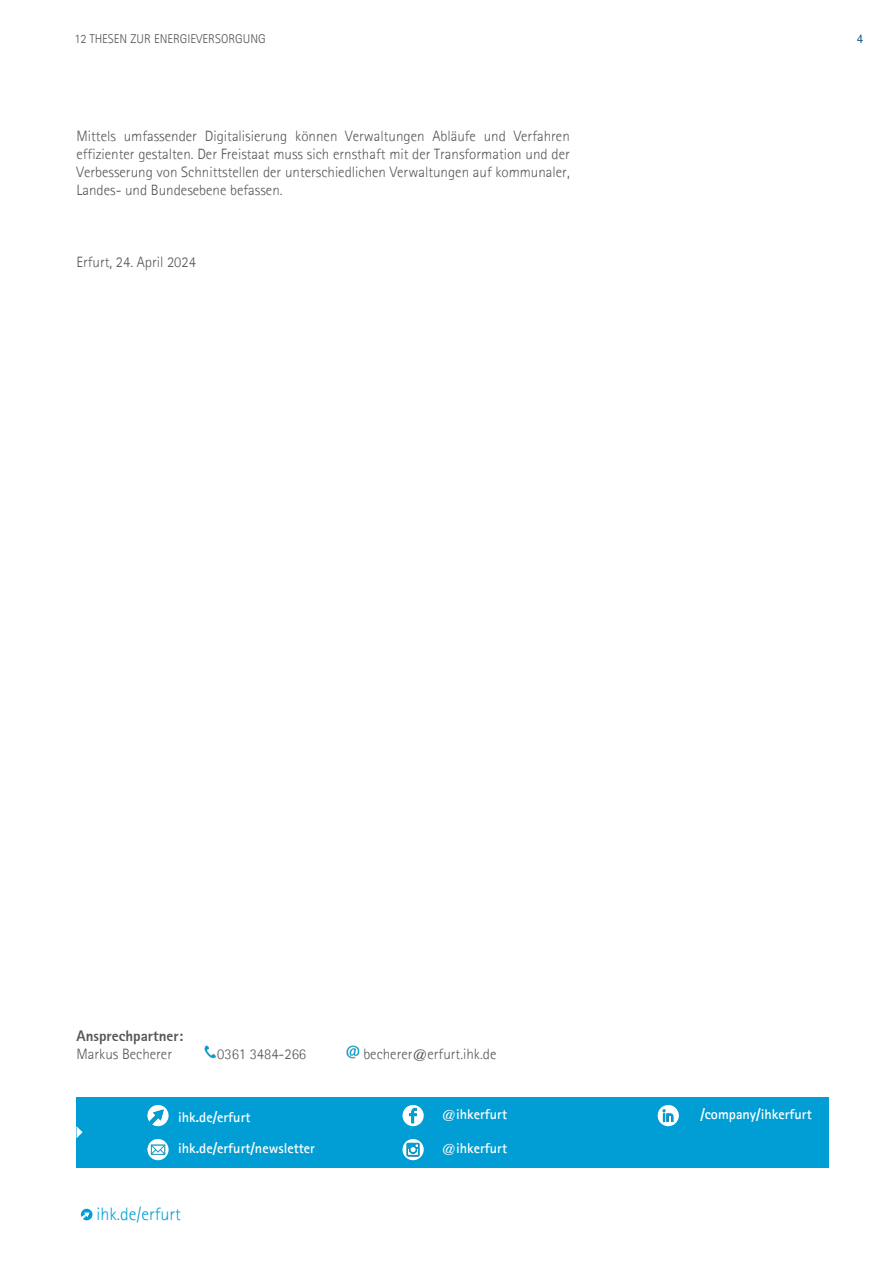
<style>
.page{position:relative;width:893px;height:1263px;background:#fff}
.page>*{position:absolute;margin:0;border:0;box-sizing:border-box;transform-origin:0 0}
.t1{font:300 18px "Agfa Rotis Sans Serif";color:#009ed4}
.t2{font:300 15px/18px "Agfa Rotis Sans Serif";color:#575756;text-align:justify}
.t3{font:800 15px "Agfa Rotis Sans Serif";color:#575756}
.t4{font:700 14.25px/31.2px "Agfa Rotis Sans Serif";color:#fff}
.t5{font:300 12.75px "Agfa Rotis Sans Serif";color:#575756}
.t6{font:12.75px "Agfa Rotis Sans Serif";color:#004e8d}
</style>
<div class="page">
<svg style="left:81px;top:1209px;width:11px;height:11px"></svg>
<svg style="left:204px;top:1045px;width:12px;height:13px"></svg>
<svg style="left:347px;top:1045px;width:13px;height:13px"></svg>
<div style="left:77px;top:1097px;width:752px;height:70px;background:#009ed4"></div>
<svg style="left:77px;top:1126px;width:6px;height:12px"></svg>
<img style="left:147px;top:1105px;width:22px;height:21px;border-radius:11px">
<img style="left:402px;top:1105px;width:22px;height:21px;border-radius:11px">
<img style="left:658px;top:1105px;width:21px;height:21px;border-radius:11px">
<img style="left:147px;top:1139px;width:22px;height:21px;border-radius:11px">
<img style="left:402px;top:1139px;width:22px;height:21px;border-radius:11px">
<p class="t5" style="left:74px;top:31px;width:193px">12 THESEN ZUR ENERGIEVERSORGUNG</p>
<p class="t2" style="left:77px;top:127px;width:495px">Mittels umfassender Digitalisierung können Verwaltungen Abläufe und Verfahren effizienter gestalten. Der Freistaat muss sich ernsthaft mit der Transformation und der Verbesserung von Schnittstellen der unterschiedlichen Verwaltungen auf kommunaler, Landes- und Bundesebene befassen.</p>
<p class="t2" style="left:77px;top:253px;width:121px">Erfurt, 24. April 2024</p>
<p class="t6" style="left:857px;top:31px;width:8px">4</p>
<p class="t3" style="left:77px;top:1026px;width:108px">Ansprechpartner:</p>
<p class="t2" style="left:77px;top:1044px;width:97px">Markus Becherer</p>
<p class="t2" style="left:217px;top:1044px;width:90px">0361 3484-266</p>
<p class="t2" style="left:363px;top:1044px;width:135px">becherer@erfurt.ihk.de</p>
<p class="t4" style="left:178px;top:1101px;width:138px">ihk.de/erfurt ihk.de/erfurt/newsletter</p>
<p class="t4" style="left:442px;top:1098px;width:67px">@ihkerfurt</p>
<p class="t4" style="left:442px;top:1132px;width:67px">@ihkerfurt</p>
<p class="t1" style="left:97px;top:1203px;width:86px">ihk.de/erfurt</p>
<p class="t4" style="left:700px;top:1098px;width:113px">/company/ihkerfurt</p>
</div>
